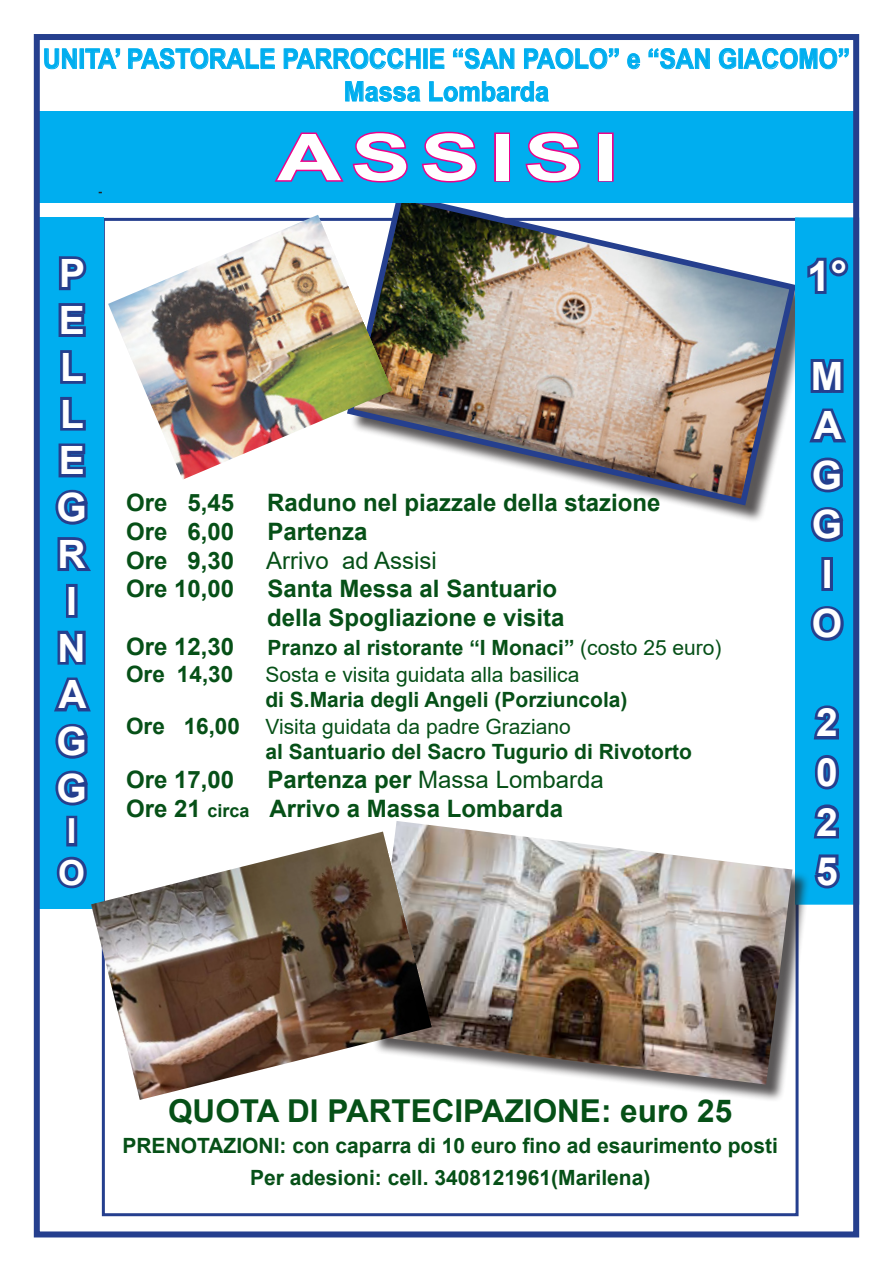
<style>
.page{position:relative;width:893px;height:1263px;background:#fff}
.page>*{position:absolute;margin:0;border:0;box-sizing:border-box;transform-origin:0 0}
.t1{font:700 64.5px "Arial";letter-spacing:.11em;color:#fff;scale:1.38 1}
.t2{font:700 42px "Arial";color:#fff}
.t3{font:700 39px/46.8px "Arial";color:#fff}
.t4{font:700 34.5px/41.4px "Arial";color:#fff}
.t5{font:700 31.5px "Arial";color:#065017}
.t6{font:700 27.15px/32.7px "Arial";color:#00aeef;text-align:center;scale:.9 1}
.t7{font:700 24px/28.8px "Arial";color:#065017}
.t8{font:24px "Arial";color:#065017}
.t9{font:700 22.5px "Arial";color:#065017}
.t10{font:700 21px/31.5px "Arial";color:#065017;text-align:center}
.t11{font:21px "Arial";color:#065017}
.s1{font-weight:400}
.s2{font-weight:700;font-size:22.5px}
.s3{font-size:18px}
</style>
<div class="page">
<svg style="left:44px;top:48px;width:33px;height:22px"></svg>
<div style="left:80px;top:49px;width:4px;height:20px;border:1px solid #00aeef"></div>
<svg style="left:85px;top:48px;width:35px;height:21px"></svg>
<svg style="left:128px;top:48px;width:147px;height:22px"></svg>
<svg style="left:283px;top:48px;width:138px;height:21px"></svg>
<div style="left:423px;top:49px;width:5px;height:20px;border:1px solid #00aeef"></div>
<svg style="left:430px;top:48px;width:15px;height:21px"></svg>
<svg style="left:453px;top:48px;width:62px;height:22px"></svg>
<svg style="left:524px;top:48px;width:95px;height:21px"></svg>
<svg style="left:627px;top:53px;width:13px;height:16px"></svg>
<svg style="left:648px;top:48px;width:62px;height:22px"></svg>
<svg style="left:718px;top:48px;width:18px;height:21px"></svg>
<div style="left:738px;top:49px;width:5px;height:20px;border:1px solid #00aeef"></div>
<svg style="left:743px;top:48px;width:106px;height:21px"></svg>
<svg style="left:345px;top:81px;width:76px;height:21px"></svg>
<svg style="left:429px;top:81px;width:120px;height:21px"></svg>
<div style="left:40px;top:218px;width:64px;height:691px;background:#00aeef"></div>
<svg style="left:58px;top:256px;width:29px;height:35px"></svg>
<svg style="left:58px;top:303px;width:28px;height:34px"></svg>
<svg style="left:60px;top:350px;width:26px;height:34px"></svg>
<svg style="left:60px;top:397px;width:26px;height:34px"></svg>
<svg style="left:55px;top:443px;width:36px;height:128px"></svg>
<div style="left:66px;top:584px;width:12px;height:34px;border:6px solid #253f8e"></div>
<svg style="left:54px;top:630px;width:37px;height:176px"></svg>
<div style="left:66px;top:816px;width:11px;height:30px;border:6px solid #253f8e"></div>
<svg style="left:56px;top:856px;width:31px;height:33px"></svg>
<div style="left:350px;top:196px;width:464px;height:327px;background:#231f20;opacity:.75"></div>
<img style="left:344px;top:202px;width:455px;height:307px">
<div style="left:796px;top:218px;width:62px;height:686px;background:#00aeef"></div>
<svg style="left:807px;top:257px;width:42px;height:37px"></svg>
<svg style="left:809px;top:359px;width:37px;height:84px"></svg>
<svg style="left:810px;top:457px;width:34px;height:85px"></svg>
<div style="left:821px;top:557px;width:12px;height:34px;border:6px solid #253f8e"></div>
<svg style="left:810px;top:606px;width:34px;height:35px"></svg>
<svg style="left:813px;top:705px;width:26px;height:35px"></svg>
<svg style="left:814px;top:755px;width:25px;height:35px"></svg>
<svg style="left:813px;top:804px;width:26px;height:35px"></svg>
<svg style="left:814px;top:854px;width:26px;height:35px"></svg>
<div style="left:795px;top:217px;width:64px;height:688px;border:2px solid #00aeef"></div>
<div style="left:36px;top:111px;width:823px;height:91px;background:#00aeef"></div>
<svg style="left:274px;top:131px;width:134px;height:52px"></svg>
<svg style="left:421px;top:131px;width:56px;height:52px"></svg>
<div style="left:494px;top:132px;width:16px;height:50px;border:3px solid #ed028c"></div>
<svg style="left:525px;top:131px;width:56px;height:52px"></svg>
<div style="left:598px;top:132px;width:16px;height:50px;border:3px solid #ed028c"></div>
<div style="left:34px;top:34px;width:825px;height:1203px;border:6px solid #253f8e"></div>
<div style="left:373px;top:824px;width:437px;height:279px;background:#231f20;opacity:.75"></div>
<img style="left:373px;top:821px;width:419px;height:263px">
<img style="left:91px;top:831px;width:341px;height:269px">
<img style="left:108px;top:215px;width:285px;height:265px">
<p class="t6" style="left:43px;top:43px;width:898px">UNITA’ PASTORALE PARROCCHIE “SAN PAOLO” e “SAN GIACOMO”<br>Massa Lombarda</p>
<h3 class="t3" style="left:57px;top:251px;width:32px">P<br>E<br>L<br>L<br>E<br>G<br>R<br>I<br>N<br>A<br>G<br>G</h3>
<h3 class="t4" style="left:58px;top:811px;width:28px">I<br>O</h3>
<h1 class="t1" style="left:277px;top:112px;width:248px">ASSISI</h1>
<p class="t7" style="left:126px;top:488px;width:110px">Ore 5,45</p>
<p class="t7" style="left:267px;top:488px;width:395px">Raduno nel piazzale della stazione</p>
<p class="t7" style="left:126px;top:517px;width:110px">Ore 6,00</p>
<p class="t7" style="left:268px;top:517px;width:102px">Partenza</p>
<p class="t7" style="left:126px;top:546px;width:110px">Ore 9,30</p>
<p class="t8" style="left:266px;top:544px;width:172px">Arrivo ad Assisi</p>
<p class="t7" style="left:126px;top:575px;width:110px">Ore 10,00</p>
<p class="t7" style="left:267px;top:575px;width:299px">Santa Messa al Santuario della Spogliazione e visita</p>
<p class="t7" style="left:126px;top:632px;width:110px">Ore 12,30</p>
<p class="t10" style="left:268px;top:632px;width:455px">Pranzo al ristorante “I Monaci” <span class="s1">(costo 25 euro)</span></p>
<p class="t9" style="left:126px;top:658px;width:109px">Ore 14,30</p>
<p class="t11" style="left:265px;top:660px;width:315px">Sosta e visita guidata alla basilica</p>
<p class="t10" style="left:265px;top:684px;width:364px">di S.Maria degli Angeli (Porziuncola)</p>
<p class="t11" style="left:126px;top:712px;width:446px"><span class="s2">Ore 16,00</span> Visita guidata da padre Graziano</p>
<p class="t10" style="left:265px;top:736px;width:428px">al Santuario del Sacro Tugurio di Rivotorto</p>
<p class="t7" style="left:126px;top:766px;width:110px">Ore 17,00</p>
<p class="t7" style="left:126px;top:766px;width:479px;text-indent:141px">Partenza per <span class="s1">Massa Lombarda<br></span>Ore 21 <span class="s3">circa</span> Arrivo a Massa Lombarda</p>
<h2 class="t2" style="left:807px;top:247px;width:42px">1°</h2>
<h3 class="t3" style="left:811px;top:352px;width:34px;line-height:49.5px">M<br>A<br>G<br>G<br>I<br>O</h3>
<h3 class="t3" style="left:816px;top:698px;width:23px;line-height:49.5px;text-align:justify">2<br>0<br>2<br>5</h3>
<h3 class="t5" style="left:168px;top:1088px;width:566px">QUOTA DI PARTECIPAZIONE: euro 25</h3>
<p class="t10" style="left:122px;top:1130px;width:657px">PRENOTAZIONI: con caparra di 10 euro fino ad esaurimento posti<br>Per adesioni: cell. 3408121961(Marilena)</p>
</div>
